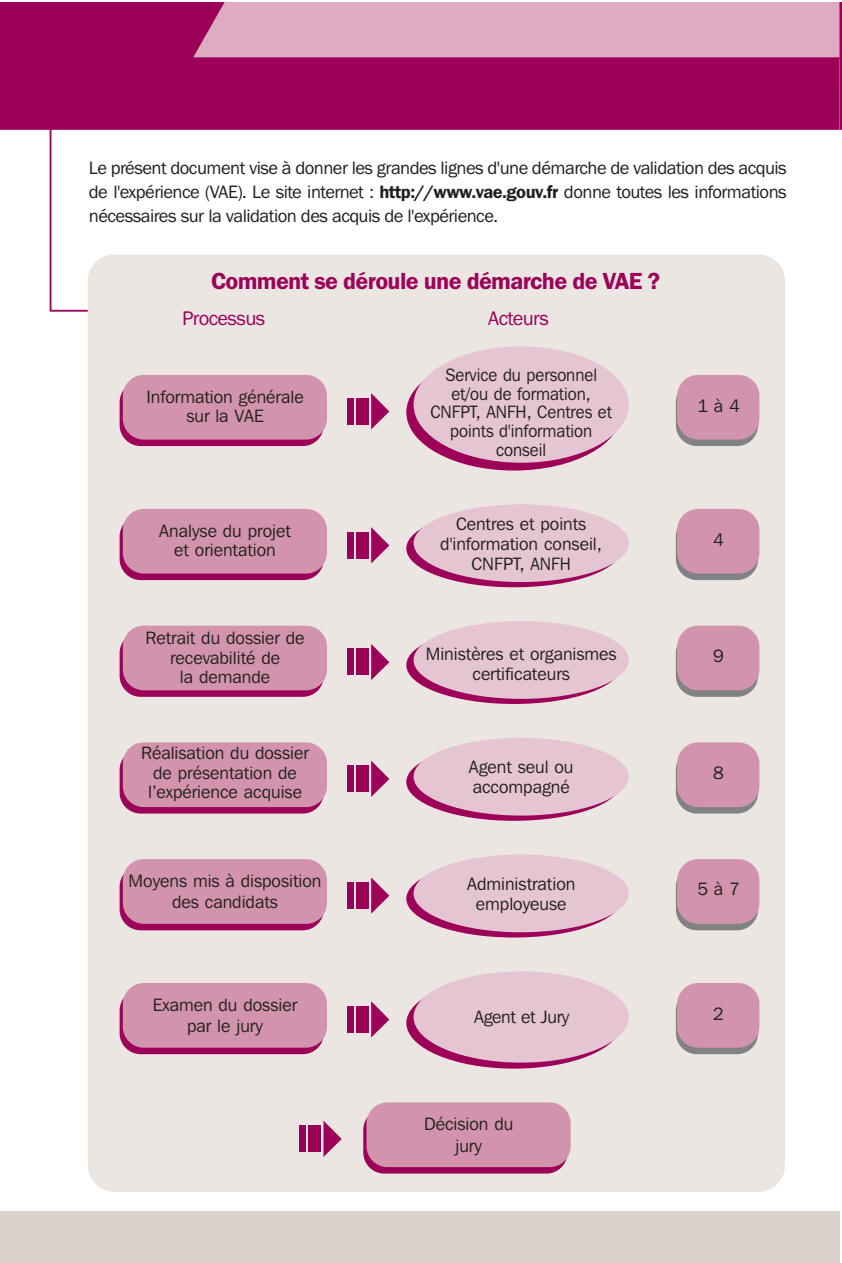
<style>
.page{position:relative;width:842px;height:1263px;background:#fff}
.page>*{position:absolute;margin:0;border:0;box-sizing:border-box;transform-origin:0 0}
.t1{font:600 24.15px "Franklin Gothic Itc T";letter-spacing:-.03em;color:#9c0058}
.t2{font:20.4px "Franklin Gothic Itc T";letter-spacing:-.03em;color:#9c0058}
.t3{font:18.6px/24.2px "Franklin Gothic Itc T";letter-spacing:-.03em;color:#231f20;text-align:justify}
.t4{font:17.85px/19.6px "Franklin Gothic IT Cby BT";color:#231f20;text-align:center}
.t5{font:17.85px/18.6px "Franklin Gothic IT Cby BT";color:#231f20;text-align:center;scale:.95 1}
.t6{font:17.85px "Franklin Gothic IT Cby BT";letter-spacing:-.02em;color:#231f20}
.s1{font-weight:600}
</style>
<div class="page">
<svg style="left:49px;top:130px;width:41px;height:182px"></svg>
<div style="left:88px;top:254px;width:696px;height:938px;background:#ebe6e2;border-radius:26px"></div>
<svg style="left:0;top:2px;width:839px;height:128px;background:#b13879"></svg>
<svg style="left:839px;top:2px;width:2px;height:128px"></svg>
<div style="left:120px;top:381px;width:204px;height:65px;background:#9c0058;border-radius:21px"></div>
<div style="left:406px;top:354px;width:215px;height:117px;background:#9c0058;border-radius:50%"></div>
<div style="left:123px;top:375px;width:204px;height:65px;background:#d294ad;border-radius:21px"></div>
<div style="left:675px;top:381px;width:83px;height:65px;background:#808284;border-radius:21px"></div>
<div style="left:677px;top:375px;width:82px;height:65px;background:#d294ad;border-radius:21px"></div>
<div style="left:413px;top:346px;width:215px;height:117px;background:#e6c5d2;border-radius:50%"></div>
<div style="left:356px;top:398px;width:13px;height:27px;background:#9c0058"></div>
<div style="left:347px;top:398px;width:6px;height:27px;background:#9c0058"></div>
<svg style="left:371px;top:393px;width:18px;height:36px"></svg>
<div style="left:120px;top:515px;width:204px;height:65px;background:#9c0058;border-radius:21px"></div>
<div style="left:406px;top:510px;width:215px;height:77px;background:#9c0058;border-radius:50%"></div>
<div style="left:123px;top:509px;width:204px;height:65px;background:#d294ad;border-radius:21px"></div>
<div style="left:675px;top:515px;width:83px;height:65px;background:#808284;border-radius:21px"></div>
<div style="left:677px;top:509px;width:82px;height:65px;background:#d294ad;border-radius:21px"></div>
<div style="left:413px;top:504px;width:215px;height:78px;background:#e6c5d2;border-radius:50%"></div>
<div style="left:356px;top:532px;width:13px;height:27px;background:#9c0058"></div>
<div style="left:347px;top:532px;width:6px;height:27px;background:#9c0058"></div>
<svg style="left:371px;top:527px;width:18px;height:36px"></svg>
<svg style="left:120px;top:632px;width:204px;height:65px;background:#a00d5f"></svg>
<div style="left:406px;top:626px;width:215px;height:78px;background:#9c0058;border-radius:50%"></div>
<div style="left:123px;top:626px;width:204px;height:64px;background:#d294ad;border-radius:21px"></div>
<svg style="left:675px;top:632px;width:83px;height:65px"></svg>
<div style="left:677px;top:626px;width:82px;height:64px;background:#d294ad;border-radius:21px"></div>
<div style="left:413px;top:621px;width:215px;height:78px;background:#e6c5d2;border-radius:50%"></div>
<div style="left:356px;top:648px;width:13px;height:27px;background:#9c0058"></div>
<div style="left:347px;top:648px;width:6px;height:27px;background:#9c0058"></div>
<svg style="left:371px;top:644px;width:18px;height:36px"></svg>
<svg style="left:120px;top:749px;width:204px;height:65px;background:#a11061"></svg>
<div style="left:406px;top:743px;width:215px;height:78px;background:#9c0058;border-radius:50%"></div>
<div style="left:123px;top:742px;width:204px;height:65px;background:#d294ad;border-radius:21px"></div>
<div style="left:675px;top:749px;width:83px;height:65px;background:#808284;border-radius:21px"></div>
<div style="left:677px;top:742px;width:82px;height:65px;background:#d294ad;border-radius:21px"></div>
<div style="left:413px;top:738px;width:215px;height:78px;background:#e6c5d2;border-radius:50%"></div>
<div style="left:356px;top:765px;width:13px;height:27px;background:#9c0058"></div>
<div style="left:347px;top:765px;width:6px;height:27px;background:#9c0058"></div>
<svg style="left:371px;top:761px;width:18px;height:36px"></svg>
<div style="left:120px;top:866px;width:204px;height:64px;background:#9c0058;border-radius:21px"></div>
<svg style="left:406px;top:860px;width:215px;height:78px"></svg>
<div style="left:123px;top:859px;width:204px;height:65px;background:#d294ad;border-radius:21px"></div>
<div style="left:675px;top:866px;width:83px;height:64px;background:#808284;border-radius:21px"></div>
<div style="left:677px;top:859px;width:82px;height:65px;background:#d294ad;border-radius:21px"></div>
<div style="left:413px;top:855px;width:215px;height:77px;background:#e6c5d2;border-radius:50%"></div>
<div style="left:356px;top:882px;width:13px;height:27px;background:#9c0058"></div>
<div style="left:347px;top:882px;width:6px;height:27px;background:#9c0058"></div>
<svg style="left:371px;top:877px;width:18px;height:37px"></svg>
<div style="left:120px;top:989px;width:204px;height:65px;background:#9c0058;border-radius:21px"></div>
<div style="left:406px;top:977px;width:215px;height:92px;background:#9c0058;border-radius:50%"></div>
<div style="left:123px;top:983px;width:204px;height:65px;background:#d294ad;border-radius:21px"></div>
<div style="left:675px;top:989px;width:83px;height:65px;background:#808284;border-radius:21px"></div>
<div style="left:677px;top:983px;width:82px;height:65px;background:#d294ad;border-radius:21px"></div>
<div style="left:413px;top:971px;width:215px;height:92px;background:#e6c5d2;border-radius:50%"></div>
<div style="left:356px;top:1006px;width:13px;height:27px;background:#9c0058"></div>
<div style="left:347px;top:1006px;width:6px;height:27px;background:#9c0058"></div>
<svg style="left:371px;top:1001px;width:18px;height:37px"></svg>
<svg style="left:363px;top:1109px;width:204px;height:65px;background:#a21162"></svg>
<div style="left:366px;top:1102px;width:204px;height:65px;background:#d294ad;border-radius:21px"></div>
<div style="left:308px;top:1125px;width:13px;height:27px;background:#9c0058"></div>
<div style="left:299px;top:1125px;width:6px;height:27px;background:#9c0058"></div>
<svg style="left:323px;top:1121px;width:18px;height:36px"></svg>
<div style="left:0;top:1211px;width:839px;height:52px;background:#dad3cc"></div>
<p class="t3" style="left:89px;top:157px;width:699px">Le présent document vise à donner les grandes lignes d'une démarche de validation des acquis de l'expérience (VAE). Le site internet : <span class="s1">http://www.vae.gouv.fr</span> donne toutes les informations nécessaires sur la validation des acquis de l'expérience.</p>
<h1 class="t1" style="left:211px;top:273px;width:450px">Comment se déroule une démarche de VAE ?</h1>
<p class="t2" style="left:182px;top:311px;width:85px">Processus</p>
<p class="t2" style="left:488px;top:311px;width:62px">Acteurs</p>
<p class="t5" style="left:430px;top:367px;width:193px">Service du personnel et/ou de formation,<br>CNFPT, ANFH, Centres et points d'information conseil</p>
<p class="t4" style="left:146px;top:388px;width:159px">Information générale sur la VAE</p>
<p class="t4" style="left:697px;top:397px;width:44px">1 à 4</p>
<p class="t4" style="left:159px;top:522px;width:133px">Analyse du projet et orientation</p>
<p class="t4" style="left:440px;top:515px;width:163px;line-height:20.1px">Centres et points d'information conseil,<br>CNFPT, ANFH</p>
<p class="t4" style="left:145px;top:630px;width:160px">Retrait du dossier de recevabilité de<br>la demande</p>
<p class="t4" style="left:141px;top:744px;width:169px">Réalisation du dossier de présentation de l’expérience acquise</p>
<p class="t4" style="left:425px;top:645px;width:192px;line-height:20.1px">Ministères et organismes certificateurs</p>
<p class="t4" style="left:469px;top:758px;width:106px;line-height:20.1px;text-align:left">Agent seul ou accompagné</p>
<p class="t4" style="left:129px;top:871px;width:194px;line-height:21.5px">Moyens mis à disposition des candidats</p>
<p class="t4" style="left:467px;top:875px;width:110px;line-height:20.1px">Administration employeuse</p>
<p class="t4" style="left:153px;top:995px;width:146px;line-height:21.5px">Examen du dossier par le jury</p>
<p class="t6" style="left:474px;top:1010px;width:97px">Agent et Jury</p>
<p class="t4" style="left:424px;top:1115px;width:91px;line-height:21.5px">Décision du jury</p>
<p class="t4" style="left:713px;top:532px;width:12px">4</p>
<p class="t4" style="left:713px;top:648px;width:12px">9</p>
<p class="t4" style="left:713px;top:765px;width:12px">8</p>
<p class="t4" style="left:697px;top:881px;width:44px">5 à 7</p>
<p class="t4" style="left:713px;top:1006px;width:12px">2</p>
</div>
